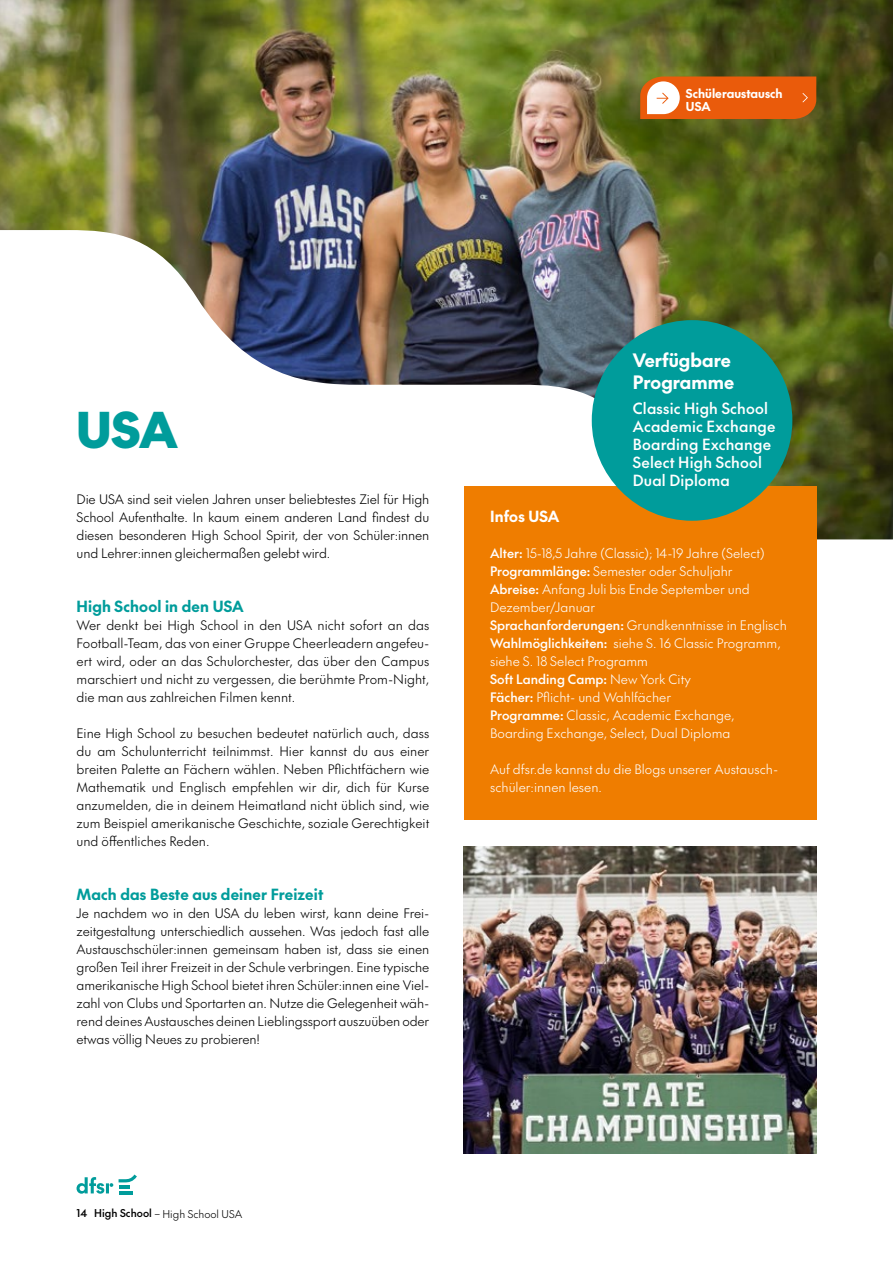
<style>
.page{position:relative;width:893px;height:1263px;background:#fff}
.page>*{position:absolute;margin:0;border:0;box-sizing:border-box;transform-origin:0 0}
.t1{font:900 48px "The Future";color:#009c9b}
.t2{font:700 18px/21.6px "The Future";color:#fff}
.t3{font:500 15px/18px "The Future";letter-spacing:.01em;color:#fff}
.t4{font:700 15px "The Future";letter-spacing:.01em;color:#009c9b}
.t5{font:700 15px "The Future";letter-spacing:.01em;color:#fff}
.t6{font:300 12.75px/18px "The Future";letter-spacing:-.01em;color:#000;text-align:justify}
.t7{font:300 12.75px/18px "The Future";color:#fff}
.t8{font:700 12px/13.5px "The Future";color:#fff}
.t9{font:300 10.5px "The Future";color:#000}
.s1{font-weight:500}
</style>
<div class="page">
<svg style="left:77px;top:1177px;width:36px;height:17px"></svg>
<svg style="left:119px;top:1192px;width:13px;height:3px"></svg>
<hr style="left:119px;top:1185px;width:11px;height:4px;background:#009c9b">
<svg style="left:119px;top:1174px;width:18px;height:8px"></svg>
<img style="left:0;top:0;width:893px;height:539px">
<div style="left:464px;top:486px;width:352px;height:333px;background:#ef7d00"></div>
<div style="left:592px;top:320px;width:200px;height:201px;background:#009c9b;border-radius:50%"></div>
<img style="left:464px;top:846px;width:352px;height:307px">
<svg style="left:640px;top:77px;width:176px;height:42px;background:#e96f28"></svg>
<p class="t8" style="left:686px;top:86px;width:98px">Schüleraustausch<br>USA</p>
<h1 class="t1" style="left:77px;top:395px;width:103px">USA</h1>
<p class="t6" style="left:77px;top:490px;width:354px">Die USA sind seit vielen Jahren unser beliebtestes Ziel für High School Aufenthalte. In kaum einem anderen Land findest du diesen besonderen High School Spirit, der von Schüler:innen und Lehrer:innen gleichermaßen gelebt wird.</p>
<p class="t4" style="left:77px;top:596px;width:169px">High School in den USA</p>
<p class="t6" style="left:77px;top:616px;width:354px">Wer denkt bei High School in den USA nicht sofort an das Football-Team, das von einer Gruppe Cheerleadern angefeu&shy;ert wird, oder an das Schulorchester, das über den Campus marschiert und nicht zu vergessen, die berühmte Prom-Night, die man aus zahlreichen Filmen kennt.</p>
<p class="t6" style="left:77px;top:724px;width:354px">Eine High School zu besuchen bedeutet natürlich auch, dass du am Schulunterricht teilnimmst. Hier kannst du aus einer breiten Palette an Fächern wählen. Neben Pflichtfächern wie Mathematik und Englisch empfehlen wir dir, dich für Kurse anzumelden, die in deinem Heimatland nicht üblich sind, wie zum Beispiel amerikanische Geschichte, soziale Gerechtigkeit und öffentliches Reden.</p>
<p class="t4" style="left:77px;top:884px;width:248px">Mach das Beste aus deiner Freizeit</p>
<p class="t6" style="left:77px;top:904px;width:354px">Je nachdem wo in den USA du leben wirst, kann deine Frei&shy;zeitgestaltung unterschiedlich aussehen. Was jedoch fast alle Austauschschüler:innen gemeinsam haben ist, dass sie einen großen Teil ihrer Freizeit in der Schule verbringen. Eine typische amerikanische High School bietet ihren Schüler:innen eine Viel&shy;zahl von Clubs und Sportarten an. Nutze die Gelegenheit wäh&shy;rend deines Austausches deinen Lieblingssport auszuüben oder etwas völlig Neues zu probieren!</p>
<h2 class="t2" style="left:633px;top:349px;width:103px">Verfügbare<br>Programme</h2>
<p class="t3" style="left:633px;top:399px;width:144px">Classic High School<br>Academic Exchange<br>Boarding Exchange<br>Select High School<br>Dual Diploma</p>
<p class="t5" style="left:490px;top:506px;width:71px">Infos USA</p>
<p class="t7" style="left:490px;top:544px;width:298px"><span class="s1">Alter:</span> 15-18,5 Jahre (Classic); 14-19 Jahre (Select)<br><span class="s1">Programmlänge:</span> Semester oder Schuljahr<br><span class="s1">Abreise:</span> Anfang Juli bis Ende September und Dezember/Januar<br><span class="s1">Sprachanforderungen:</span> Grundkenntnisse in Englisch <span class="s1">Wahlmöglichkeiten:</span> siehe S. 16 Classic Programm, siehe S. 18 Select Programm<br><span class="s1">Soft Landing Camp:</span> New York City<br><span class="s1">Fächer:</span> Pflicht- und Wahlfächer<br><span class="s1">Programme:</span> Classic, Academic Exchange, Boarding Exchange, Select, Dual Diploma</p>
<p class="t7" style="left:490px;top:760px;width:290px">Auf dfsr.de kannst du die Blogs unserer Austausch&shy;schüler:innen lesen.</p>
<p class="t9" style="left:77px;top:1207px;width:167px"><span class="s1">14 High School</span> – High School USA</p>
</div>
